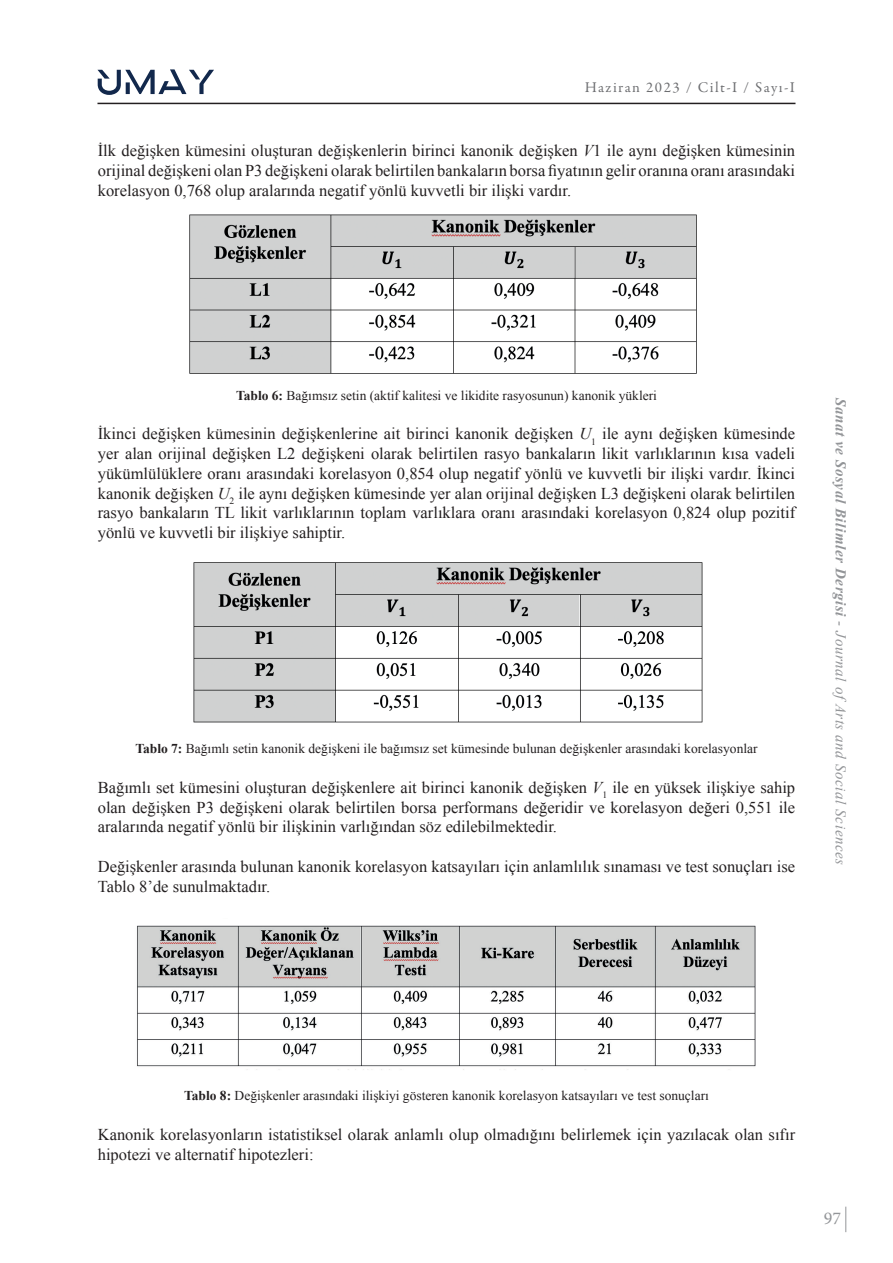
<style>
.page{position:relative;width:893px;height:1263px;background:#fff}
.page>*{position:absolute;margin:0;border:0;box-sizing:border-box;transform-origin:0 0}
.t1{font:18px "Minion Pro";color:#939598}
.t2{font:16.5px/19.8px "Times New Roman";color:#231f20;text-align:justify}
.t3{font:italic 15px "Times New Roman";letter-spacing:.04em;color:#939598}
.t4{font:15px "Garamond Premr Pro";letter-spacing:.1em;color:#6c6d70}
.t5{font:13.5px "Times New Roman";color:#231f20}
.s1{font-style:italic}
.s2{font-weight:700}
</style>
<div class="page">
<svg style="left:97px;top:69px;width:117px;height:26px"></svg>
<hr style="left:97px;top:103px;width:698px;height:1px;background:#231f20">
<svg style="left:845px;top:1206px;width:1px;height:26px"></svg>
<img style="left:189px;top:214px;width:508px;height:160px">
<img style="left:193px;top:562px;width:510px;height:161px">
<img style="left:137px;top:925px;width:619px;height:145px">
<p class="t4" style="left:585px;top:79px;width:212px">Haziran 2023 / Cilt-I / Sayı-I</p>
<p class="t2" style="left:98px;top:140px;width:699px">İlk değişken kümesini oluşturan değişkenlerin birinci kanonik değişken <span class="s1">V</span>1 ile aynı değişken kümesinin orijinal değişkeni olan P3 değişkeni olarak belirtilen bankaların borsa fiyatının gelir oranına oranı arasındaki korelasyon 0,768 olup aralarında negatif yönlü kuvvetli bir ilişki vardır.</p>
<p class="t5" style="left:236px;top:386px;width:423px"><span class="s2">Tablo 6:</span> Bağımsız setin (aktif kalitesi ve likidite rasyosunun) kanonik yükleri</p>
<p class="t2" style="left:98px;top:424px;width:699px">İkinci değişken kümesinin değişkenlerine ait birinci kanonik değişken <span class="s1">U</span><sub>1</sub> ile aynı değişken kümesinde yer alan orijinal değişken L2 değişkeni olarak belirtilen rasyo bankaların likit varlıklarının kısa vadeli yükümlülüklere oranı arasındaki korelasyon 0,854 olup negatif yönlü ve kuvvetli bir ilişki vardır. İkinci kanonik değişken <span class="s1">U</span><sub>2</sub> ile aynı değişken kümesinde yer alan orijinal değişken L3 değişkeni olarak belirtilen rasyo bankaların TL likit varlıklarının toplam varlıklara oranı arasındaki korelasyon 0,824 olup pozitif yönlü ve kuvvetli bir ilişkiye sahiptir.</p>
<p class="t5" style="left:135px;top:739px;width:624px"><span class="s2">Tablo 7:</span> Bağımlı setin kanonik değişkeni ile bağımsız set kümesinde bulunan değişkenler arasındaki korelasyonlar</p>
<p class="t2" style="left:98px;top:777px;width:699px">Bağımlı set kümesini oluşturan değişkenlere ait birinci kanonik değişken <span class="s1">V</span><sub>1</sub> ile en yüksek ilişkiye sahip olan değişken P3 değişkeni olarak belirtilen borsa performans değeridir ve korelasyon değeri 0,551 ile aralarında negatif yönlü bir ilişkinin varlığından söz edilebilmektedir.</p>
<p class="t2" style="left:98px;top:856px;width:699px">Değişkenler arasında bulunan kanonik korelasyon katsayıları için anlamlılık sınaması ve test sonuçları ise<br>Tablo 8’de sunulmaktadır.</p>
<p class="t3" style="left:851px;top:398px;width:469px;rotate:90deg"><span class="s2">Sanat ve Sosyal Bilimler Dergisi</span> - Journal ofArts and Social Sciences</p>
<p class="t5" style="left:184px;top:1086px;width:526px"><span class="s2">Tablo 8:</span> Değişkenler arasındaki ilişkiyi gösteren kanonik korelasyon katsayıları ve test sonuçları</p>
<p class="t2" style="left:98px;top:1124px;width:699px">Kanonik korelasyonların istatistiksel olarak anlamlı olup olmadığını belirlemek için yazılacak olan sıfır hipotezi ve alternatif hipotezleri:</p>
<p class="t1" style="left:824px;top:1206px;width:19px">97</p>
</div>
